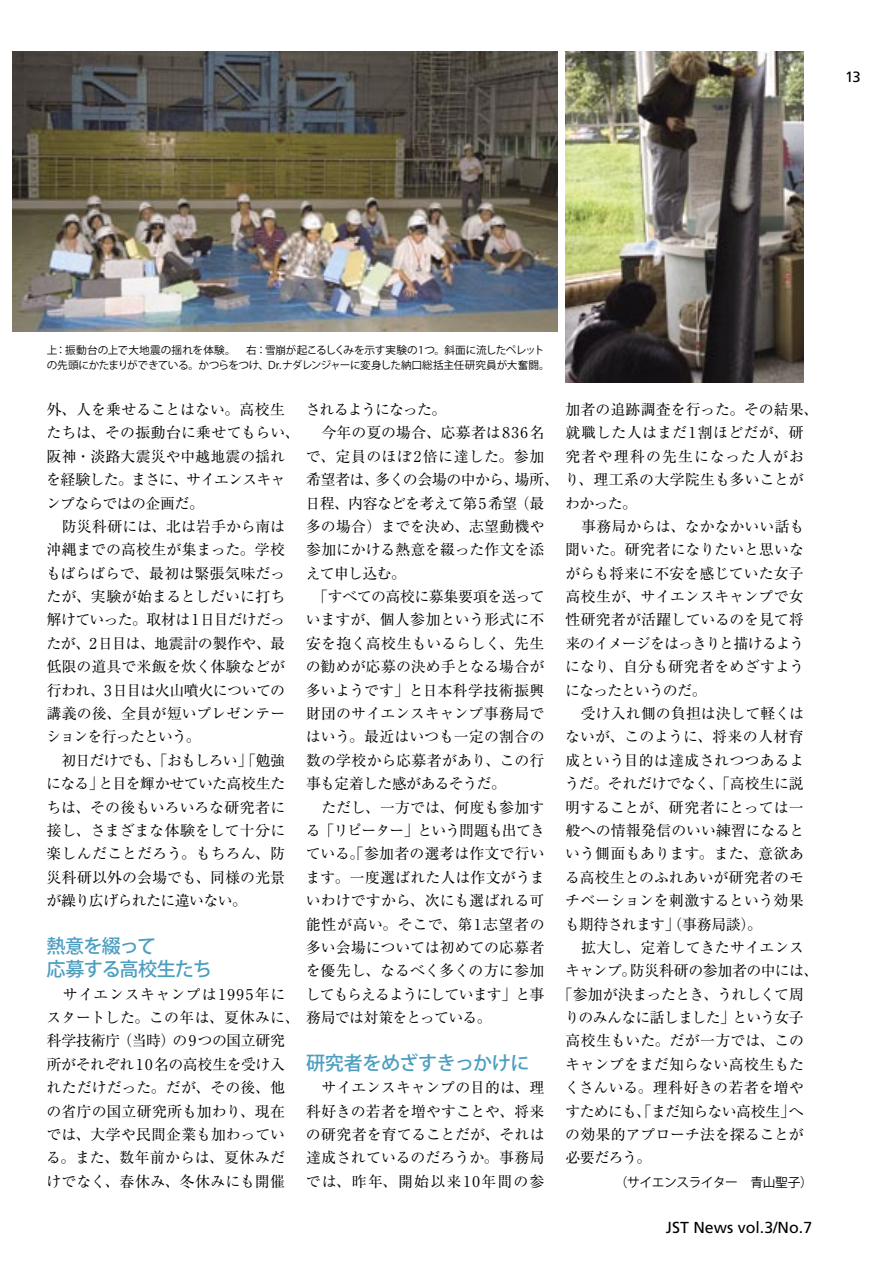
<style>
.page{position:relative;width:893px;height:1263px;background:#fff}
.page>*{position:absolute;margin:0;border:0;box-sizing:border-box;transform-origin:0 0}
.小見出し{font:500 19.2px "Koz Go Std";letter-spacing:-.035em;color:#4c9ec0}
.t1{font:15.9px "Frutiger";color:#000}
.new-本文{font:14.85px/23.4px "Ryumin Pro";letter-spacing:-.005em;color:#000;text-align:justify}
.new-本文-2{font:14.85px/23.4px "Ryumin Pro";letter-spacing:.03em;color:#000}
.new-本文-3{font:14.85px "Ryumin Pro";letter-spacing:.015em;color:#000}
.new-本文-4{font:14.85px "Ryumin Pro";letter-spacing:-.025em;color:#000}
.new-本文-5{font:14.85px "Ryumin Pro";letter-spacing:-.045em;color:#000}
.new-本文-6{font:14.85px "Ryumin Pro";letter-spacing:-.035em;color:#000}
.new-本文-7{font:14.85px "Ryumin Pro";letter-spacing:-.055em;color:#000}
.new-本文-8{font:14.85px "Ryumin Pro";letter-spacing:-.06em;color:#000}
.t2{font:14.85px "Frutiger";color:#000}
.new-本文-9{font:12.75px "Koz Go Std";letter-spacing:-.04em;color:#000}
.JST-キャプ{font:10.65px/14.9px "Koz Go Std";letter-spacing:-.025em;color:#000}
</style>
<div class="page">
<img style="left:566px;top:51px;width:238px;height:332px">
<img style="left:13px;top:51px;width:544px;height:281px">
<p class="t2" style="left:845px;top:68px;width:17px">13</p>
<p class="JST-キャプ" style="left:47px;top:343px;width:504px">上：振動台の上で大地震の揺れを体験。　右：雪崩が起こるしくみを示す実験の1つ。斜面に流したペレットの先頭にかたまりができている。かつらをつけ、Dr.ナダレンジャーに変身した納口総括主任研究員が大奮闘。</p>
<p class="new-本文-8" style="left:306px;top:398px;width:142px">されるようになった。</p>
<p class="new-本文" style="left:305px;top:443px;width:500px;text-align:left">で、定員のほぼ2倍に達した。参加<br>希望者は、多くの会場の中から、場所、り、理工系の大学院生も多いことが日程、内容などを考えて第5希望（最<br>多の場合）までを決め、志望動機や<br>参加にかける熱意を綴った作文を添<br>えて申し込む。</p>
<p class="new-本文" style="left:306px;top:584px;width:240px">　「すべての高校に募集要項を送っていますが、個人参加という形式に不安を抱く高校生もいるらしく、先生の勧めが応募の決め手となる場合が多いようです」と日本科学技術振興財団のサイエンスキャンプ事務局ではいう。最近はいつも一定の割合の数の学校から応募者があり、この行事も定着した感があるそうだ。</p>
<p class="new-本文" style="left:305px;top:794px;width:241px">　ただし、一方では、何度も参加する「リピーター」という問題も出てきている。「参加者の選考は作文で行います。一度選ばれた人は作文がうまいわけですから、次にも選ばれる可能性が高い。そこで、第1志望者の多い会場については初めての応募者を優先し、なるべく多くの方に参加してもらえるようにしています」と事</p>
<p class="new-本文-2" style="left:565px;top:397px;width:255px">加者の追跡調査を行った。その結果、就職した人はまだ1割ほどだが、研究者や理科の先生になった人がお</p>
<p class="new-本文" style="left:565px;top:490px;width:73px">わかった。</p>
<p class="new-本文" style="left:565px;top:514px;width:241px">　事務局からは、なかなかいい話も聞いた。研究者になりたいと思いながらも将来に不安を感じていた女子高校生が、サイエンスキャンプで女性研究者が活躍しているのを見て将来のイメージをはっきりと描けるようになり、自分も研究者をめざすようになったというのだ。</p>
<p class="new-本文" style="left:565px;top:701px;width:241px">　受け入れ側の負担は決して軽くはないが、このように、将来の人材育成という目的は達成されつつあるようだ。それだけでなく、「高校生に説明することが、研究者にとっては一般への情報発信のいい練習になるという側面もあります。また、意欲ある高校生とのふれあいが研究者のモチベーションを刺激するという効果も期待されます」（事務局談）。</p>
<p class="new-本文" style="left:566px;top:935px;width:240px">　拡大し、定着してきたサイエンス</p>
<p class="new-本文-4" style="left:565px;top:959px;width:255px">キャンプ。防災科研の参加者の中には、</p>
<p class="new-本文-6" style="left:558px;top:982px;width:248px">「参加が決まったとき、うれしくて周</p>
<p class="new-本文-7" style="left:565px;top:1006px;width:241px">りのみんなに話しました」という女子</p>
<p class="new-本文-3" style="left:565px;top:1029px;width:240px">高校生もいた。だが一方では、この</p>
<p class="new-本文" style="left:565px;top:1051px;width:240px">キャンプをまだ知らない高校生もた</p>
<p class="new-本文-3" style="left:565px;top:1076px;width:241px">くさんいる。理科好きの若者を増や</p>
<p class="new-本文-5" style="left:565px;top:1099px;width:240px">すためにも、「まだ知らない高校生」へ</p>
<p class="new-本文" style="left:565px;top:1122px;width:240px">の効果的アプローチ法を探ることが</p>
<p class="new-本文" style="left:565px;top:1145px;width:87px">必要だろう。</p>
<p class="new-本文-9" style="left:615px;top:1174px;width:200px">（サイエンスライター　青山聖子）</p>
<p class="new-本文" style="left:46px;top:397px;width:500px;text-align:left">外、人を乗せることはない。高校生<br>たちは、その振動台に乗せてもらい、　今年の夏の場合、応募者は836名阪神・淡路大震災や中越地震の揺れ<br>を経験した。まさに、サイエンスキャ<br>ンプならではの企画だ。</p>
<p class="new-本文" style="left:46px;top:514px;width:241px">　防災科研には、北は岩手から南は沖縄までの高校生が集まった。学校もばらばらで、最初は緊張気味だったが、実験が始まるとしだいに打ち解けていった。取材は1日目だけだったが、2日目は、地震計の製作や、最低限の道具で米飯を炊く体験などが行われ、3日目は火山噴火についての講義の後、全員が短いプレゼンテーションを行ったという。</p>
<p class="new-本文" style="left:46px;top:747px;width:240px">　初日だけでも、「おもしろい」「勉強になる」と目を輝かせていた高校生たちは、その後もいろいろな研究者に接し、さまざまな体験をして十分に楽しんだことだろう。もちろん、防災科研以外の会場でも、同様の光景が繰り広げられたに違いない。</p>
<p class="小見出し" style="left:46px;top:934px;width:111px">熱意を綴って</p>
<p class="小見出し" style="left:47px;top:957px;width:167px">応募する高校生たち</p>
<p class="new-本文" style="left:46px;top:981px;width:447px;text-align:left">　サイエンスキャンプは1995年に<br>スタートした。この年は、夏休みに、務局では対策をとっている。科学技術庁（当時）の9つの国立研究<br>所がそれぞれ10名の高校生を受け入<br>れただけだった。だが、その後、他<br>の省庁の国立研究所も加わり、現在<br>では、大学や民間企業も加わってい<br>る。また、数年前からは、夏休みだ<br>けでなく、春休み、冬休みにも開催</p>
<p class="小見出し" style="left:306px;top:1051px;width:225px">研究者をめざすきっかけに</p>
<p class="new-本文" style="left:306px;top:1075px;width:240px">　サイエンスキャンプの目的は、理科好きの若者を増やすことや、将来の研究者を育てることだが、それは達成されているのだろうか。事務局では、昨年、開始以来10年間の参</p>
<p class="t1" style="left:666px;top:1218px;width:148px">JST News vol.3/No.7</p>
</div>
